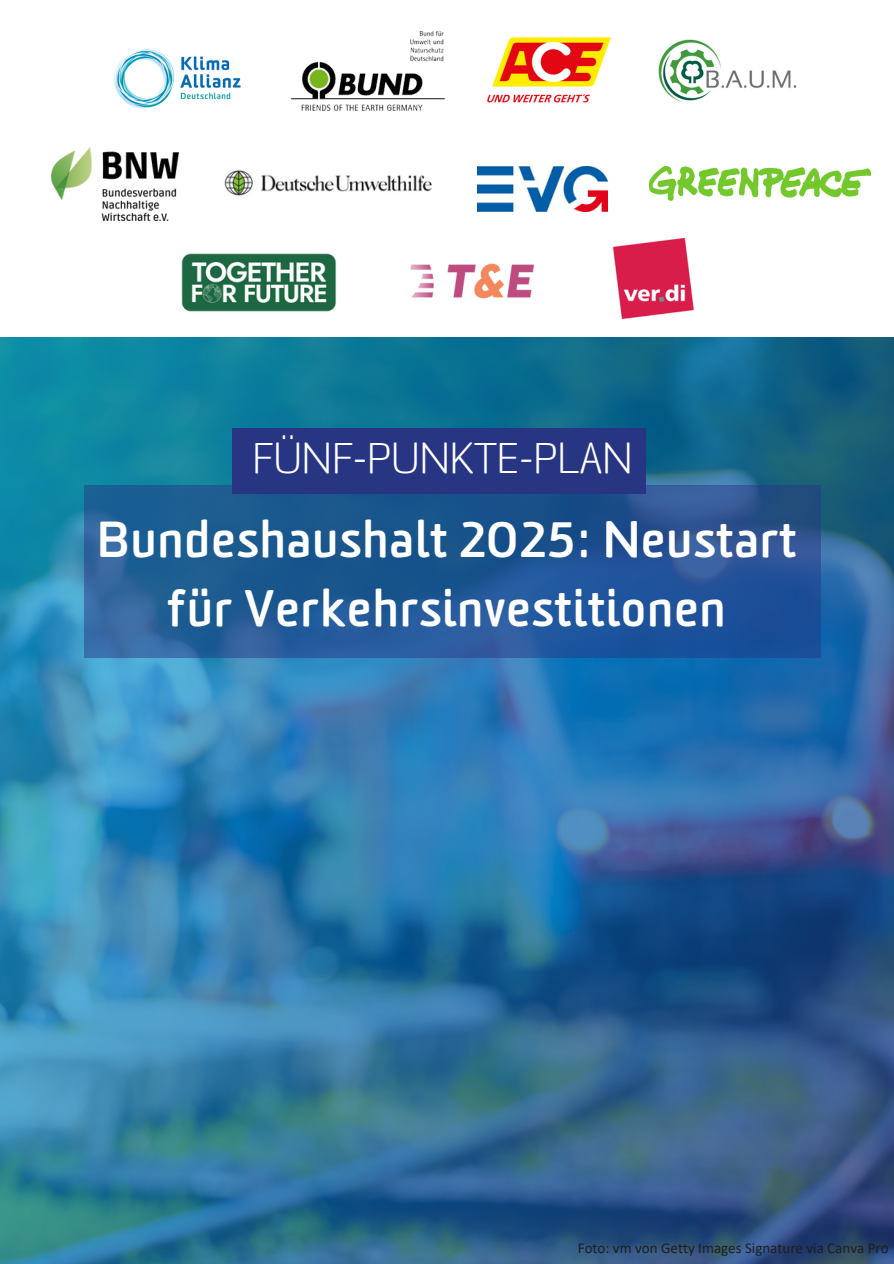
<style>
.page{position:relative;width:894px;height:1264px;background:#fff}
.page>*{position:absolute;margin:0;border:0;box-sizing:border-box;transform-origin:0 0}
.t1{font:700 49.2px/68.7px "Sommet Rounded";color:#fff;text-align:center}
.t2{font:300 41.7px "Sommet Rounded";color:#fff}
.t3{font:15px "Calibri";color:#1f1e1e}
</style>
<div class="page">
<img style="left:0;top:337px;width:893px;height:926px">
<svg style="left:85px;top:486px;width:735px;height:172px;background:#215794"></svg>
<img style="left:224px;top:170px;width:208px;height:26px">
<img style="left:51px;top:147px;width:127px;height:73px">
<img style="left:477px;top:166px;width:130px;height:45px">
<img style="left:649px;top:166px;width:221px;height:34px">
<div style="left:233px;top:428px;width:412px;height:65px;background:#283583"></div>
<img style="left:612px;top:237px;width:83px;height:83px">
<img style="left:181px;top:253px;width:155px;height:59px">
<img style="left:410px;top:263px;width:124px;height:36px">
<img style="left:487px;top:37px;width:125px;height:66px">
<img style="left:292px;top:31px;width:153px;height:79px">
<img style="left:658px;top:39px;width:139px;height:63px">
<img style="left:113px;top:49px;width:128px;height:60px">
<h1 class="t2" style="left:252px;top:446px;width:381px">FÜNF-PUNKTE-PLAN</h1>
<p class="t1" style="left:97px;top:516px;width:701px">Bundeshaushalt 2025: Neustart für Verkehrsinvestitionen</p>
<p class="t3" style="left:577px;top:1241px;width:312px">Foto: vm von Getty Images Signature via Canva Pro</p>
</div>
